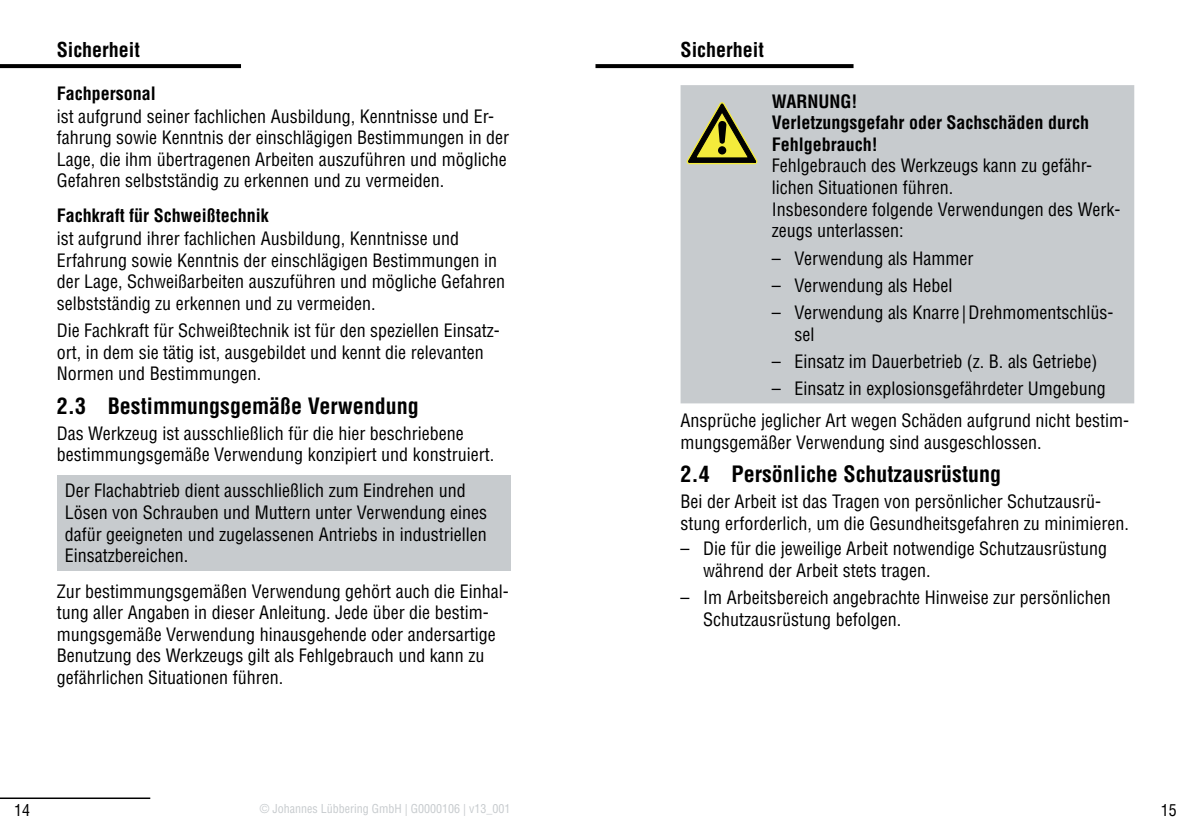
<style>
.page{position:relative;width:1191px;height:840px;background:#fff}
.page>*{position:absolute;margin:0;border:0;box-sizing:border-box;transform-origin:0 0}
.t1{font:700 condensed 22px "Helvetica";color:#000}
.t2{font:700 condensed 20px "Helvetica";color:#000}
.t3{font:condensed 18px/21.6px "Helvetica";color:#000}
.t4{font:700 condensed 18px/21.6px "Helvetica";color:#000}
.t5{font:condensed 16px "Helvetica";color:#000}
.t6{font:condensed 12px "Helvetica";color:#c7cbce}
</style>
<div class="page">
<svg style="left:0;top:64px;width:241px;height:4px"></svg>
<svg style="left:595px;top:64px;width:258px;height:4px"></svg>
<hr style="left:0;top:797px;width:150px;height:1px;background:#000">
<div style="left:57px;top:474px;width:453px;height:96px;background:#c7cbce"></div>
<div style="left:680px;top:85px;width:454px;height:318px;background:#c7cbce"></div>
<svg style="left:686px;top:102px;width:71px;height:62px;background:#9d9c6d"></svg>
<p class="t2" style="left:57px;top:42px;width:85px">Sicherheit</p>
<p class="t4" style="left:57px;top:84px;width:100px">Fachpersonal</p>
<p class="t3" style="left:57px;top:107px;width:454px">ist aufgrund seiner fachlichen Ausbildung, Kenntnisse und Er&shy;fahrung sowie Kenntnis der einschlägigen Bestimmungen in der Lage, die ihm übertragenen Arbeiten auszuführen und mögliche Gefahren selbstständig zu erkennen und zu vermeiden.</p>
<p class="t4" style="left:57px;top:206px;width:213px">Fachkraft für Schweißtechnik</p>
<p class="t3" style="left:57px;top:229px;width:450px">ist aufgrund ihrer fachlichen Ausbildung, Kenntnisse und Erfahrung sowie Kenntnis der einschlägigen Bestimmungen in der Lage, Schweißarbeiten auszuführen und mögliche Gefahren selbstständig zu erkennen und zu vermeiden.</p>
<p class="t3" style="left:57px;top:321px;width:444px">Die Fachkraft für Schweißtechnik ist für den speziellen Einsatz&shy;ort, in dem sie tätig ist, ausgebildet und kennt die relevanten<br>Normen und Bestimmungen.</p>
<p class="t1" style="left:57px;top:397px;width:364px">2.3 Bestimmungsgemäße Verwendung</p>
<p class="t3" style="left:57px;top:423px;width:439px">Das Werkzeug ist ausschließlich für die hier beschriebene bestimmungsgemäße Verwendung konzipiert und konstruiert.</p>
<p class="t3" style="left:65px;top:481px;width:424px">Der Flachabtrieb dient ausschließlich zum Eindrehen und Lösen von Schrauben und Muttern unter Verwendung eines dafür geeigneten und zugelassenen Antriebs in industriellen Einsatzbereichen.</p>
<p class="t3" style="left:57px;top:581px;width:453px">Zur bestimmungsgemäßen Verwendung gehört auch die Einhal&shy;tung aller Angaben in dieser Anleitung. Jede über die bestim&shy;mungsgemäße Verwendung hinausgehende oder andersartige Benutzung des Werkzeugs gilt als Fehlgebrauch und kann zu gefährlichen Situationen führen.</p>
<p class="t2" style="left:680px;top:42px;width:85px">Sicherheit</p>
<p class="t4" style="left:771px;top:92px;width:319px">WARNUNG!<br>Verletzungsgefahr oder Sachschäden durch<br>Fehlgebrauch!</p>
<p class="t3" style="left:771px;top:156px;width:350px">Fehlgebrauch des Werkzeugs kann zu gefähr&shy;lichen Situationen führen.<br>Insbesondere folgende Verwendungen des Werk&shy;zeugs unterlassen:</p>
<p class="t3" style="left:771px;top:248px;width:203px">– Verwendung als Hammer</p>
<p class="t3" style="left:771px;top:276px;width:182px">– Verwendung als Hebel</p>
<p class="t3" style="left:794px;top:303px;width:320px;text-indent:-23px">– Verwendung als Knarre | Drehmomentschlüs&shy;sel</p>
<p class="t3" style="left:771px;top:352px;width:327px">– Einsatz im Dauerbetrieb (z. B. als Getriebe)</p>
<p class="t3" style="left:680px;top:374px;width:450px;line-height:31.6px;text-indent:91px">– Einsatz in explosionsgefährdeter Umgebung<br>Ansprüche jeglicher Art wegen Schäden aufgrund nicht bestim-</p>
<p class="t3" style="left:680px;top:432px;width:362px">mungsgemäßer Verwendung sind ausgeschlossen.</p>
<p class="t1" style="left:680px;top:465px;width:322px">2.4 Persönliche Schutzausrüstung</p>
<p class="t3" style="left:680px;top:492px;width:450px">Bei der Arbeit ist das Tragen von persönlicher Schutzausrü&shy;stung erforderlich, um die Gesundheitsgefahren zu minimieren.</p>
<p class="t3" style="left:703px;top:539px;width:405px;text-indent:-23px">– Die für die jeweilige Arbeit notwendige Schutzausrüstung während der Arbeit stets tragen.</p>
<p class="t3" style="left:703px;top:588px;width:409px;text-indent:-23px">– Im Arbeitsbereich angebrachte Hinweise zur persönlichen<br>Schutzausrüstung befolgen.</p>
<p class="t5" style="left:14px;top:803px;width:17px">14</p>
<p class="t6" style="left:260px;top:803px;width:252px">© Johannes Lübbering GmbH | G0000106 | v13_001</p>
<p class="t5" style="left:1160px;top:803px;width:17px">15</p>
</div>
